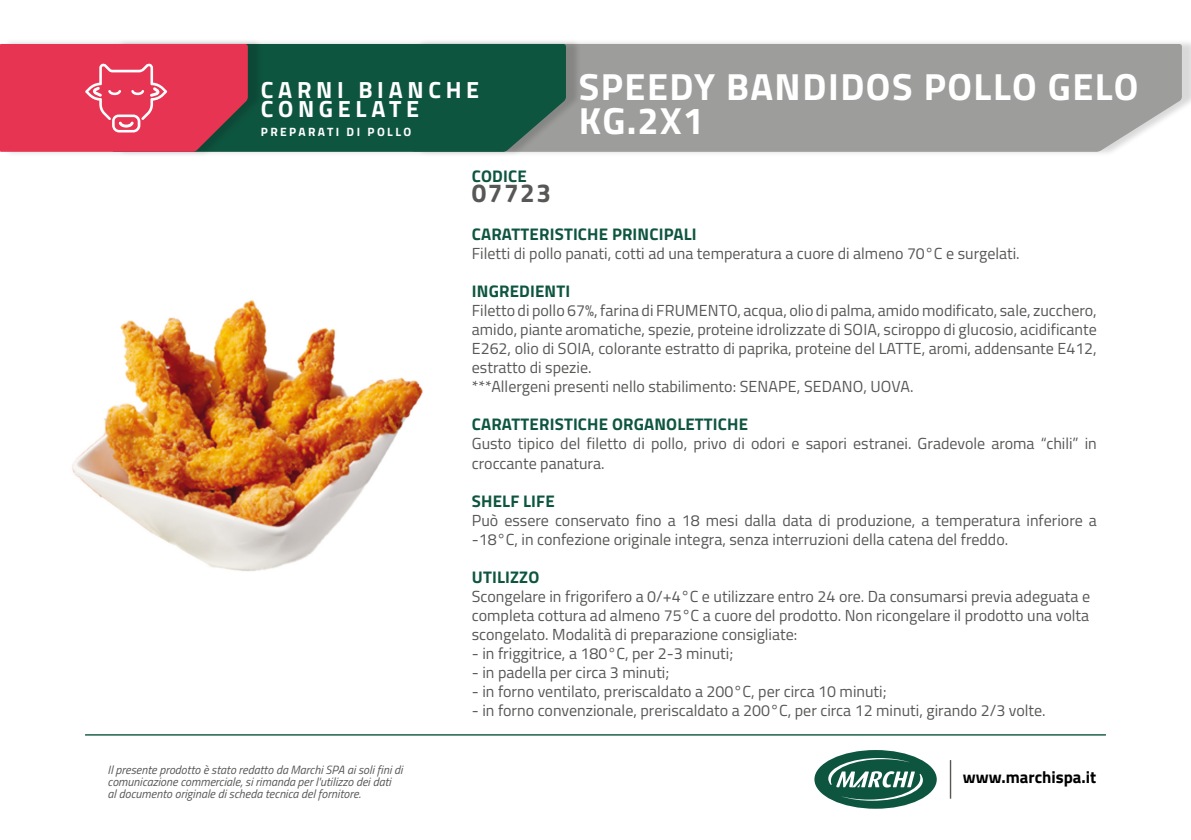
<style>
.page{position:relative;width:1191px;height:840px;background:#fff}
.page>*{position:absolute;margin:0;border:0;box-sizing:border-box;transform-origin:0 0}
.t1{font:700 37.8px/34.2px "Titillium Web";letter-spacing:.04em;color:#fff}
.t2{font:700 26px "Titillium Web";letter-spacing:.06em;color:#575756}
.t3{font:700 23.4px "Titillium Web";letter-spacing:.2em;color:#fff}
.t4{font:700 16.8px "Titillium Web";letter-spacing:.01em;color:#0e5540}
.t5{font:700 16.8px "Titillium Web";color:#000}
.t6{font:16px/19px "Titillium Web";color:#575756;text-align:justify}
.t7{font:italic 12px/12px "Titillium Web";color:#575756}
.t8{font:700 12px "Titillium Web";letter-spacing:.2em;color:#fff}
</style>
<div class="page">
<hr style="left:949px;top:759px;width:2px;height:39px;background:#575756">
<div style="left:814px;top:749px;width:122px;height:59px;background:#0e5540;border-radius:50%"></div>
<svg style="left:828px;top:757px;width:95px;height:43px"></svg>
<hr style="left:85px;top:733px;width:1021px;height:2px;background:#0e5540">
<div style="left:416px;top:39px;width:775px;height:118px;background:#000;opacity:.15"></div>
<div style="left:581px;top:44px;width:600px;height:108px;background:#9d9d9c"></div>
<div style="left:116px;top:39px;width:465px;height:118px;background:#000;opacity:.15"></div>
<div style="left:263px;top:44px;width:303px;height:108px;background:#0e5540"></div>
<div style="left:4px;top:38px;width:259px;height:119px;background:#000;opacity:.15"></div>
<svg style="left:0;top:44px;width:248px;height:108px"></svg>
<img style="left:72px;top:300px;width:351px;height:271px">
<p class="t3" style="left:261px;top:71px;width:220px">CARNI BIANCHE</p>
<p class="t3" style="left:261px;top:91px;width:160px">CONGELATE</p>
<p class="t8" style="left:261px;top:123px;width:152px">PREPARATI DI POLLO</p>
<p class="t3" style="left:302px;top:85px;width:91px">CARNE</p>
<p class="t1" style="left:578px;top:68px;width:561px">SPEEDY BANDIDOS POLLO GELO<br>KG.2X1</p>
<p class="t7" style="left:108px;top:762px;width:296px">Il presente prodotto è stato redatto da Marchi SPA ai soli fini di comunicazione commerciale, si rimanda per l'utilizzo dei dati<br>al documento originale di scheda tecnica del fornitore.</p>
<p class="t4" style="left:472px;top:163px;width:56px">CODICE</p>
<p class="t2" style="left:472px;top:173px;width:81px">07723</p>
<p class="t4" style="left:472px;top:221px;width:226px">CARATTERISTICHE PRINCIPALI</p>
<p class="t6" style="left:472px;top:243px;width:549px">Filetti di pollo panati, cotti ad una temperatura a cuore di almeno 70°C e surgelati.</p>
<p class="t4" style="left:472px;top:278px;width:100px">INGREDIENTI</p>
<p class="t6" style="left:472px;top:300px;width:626px">Filetto di pollo 67%, farina di FRUMENTO, acqua, olio di palma, amido modificato, sale, zucchero, amido, piante aromatiche, spezie, proteine idrolizzate di SOIA, sciroppo di glucosio, acidificante E262, olio di SOIA, colorante estratto di paprika, proteine del LATTE, aromi, addensante E412, estratto di spezie.</p>
<p class="t6" style="left:472px;top:376px;width:443px">***Allergeni presenti nello stabilimento: SENAPE, SEDANO, UOVA.</p>
<p class="t4" style="left:472px;top:411px;width:278px">CARATTERISTICHE ORGANOLETTICHE</p>
<p class="t6" style="left:472px;top:433px;width:626px">Gusto tipico del filetto di pollo, privo di odori e sapori estranei. Gradevole aroma “chili” in croccante panatura.</p>
<p class="t4" style="left:472px;top:487px;width:84px">SHELF LIFE</p>
<p class="t6" style="left:472px;top:509px;width:626px">Può essere conservato fino a 18 mesi dalla data di produzione, a temperatura inferiore a -18°C, in confezione originale integra, senza interruzioni della catena del freddo.</p>
<p class="t4" style="left:472px;top:563px;width:69px">UTILIZZO</p>
<p class="t6" style="left:472px;top:585px;width:620px">Scongelare in frigorifero a 0/+4°C e utilizzare entro 24 ore. Da consumarsi previa adeguata e completa cottura ad almeno 75°C a cuore del prodotto. Non ricongelare il prodotto una volta scongelato. Modalità di preparazione consigliate:</p>
<p class="t6" style="left:472px;top:642px;width:263px">- in friggitrice, a 180°C, per 2-3 minuti;</p>
<p class="t6" style="left:472px;top:661px;width:199px">- in padella per circa 3 minuti;</p>
<p class="t6" style="left:472px;top:680px;width:416px">- in forno ventilato, preriscaldato a 200°C, per circa 10 minuti;</p>
<p class="t6" style="left:472px;top:699px;width:575px">- in forno convenzionale, preriscaldato a 200°C, per circa 12 minuti, girando 2/3 volte.</p>
<p class="t5" style="left:963px;top:764px;width:135px">www.marchispa.it</p>
</div>
